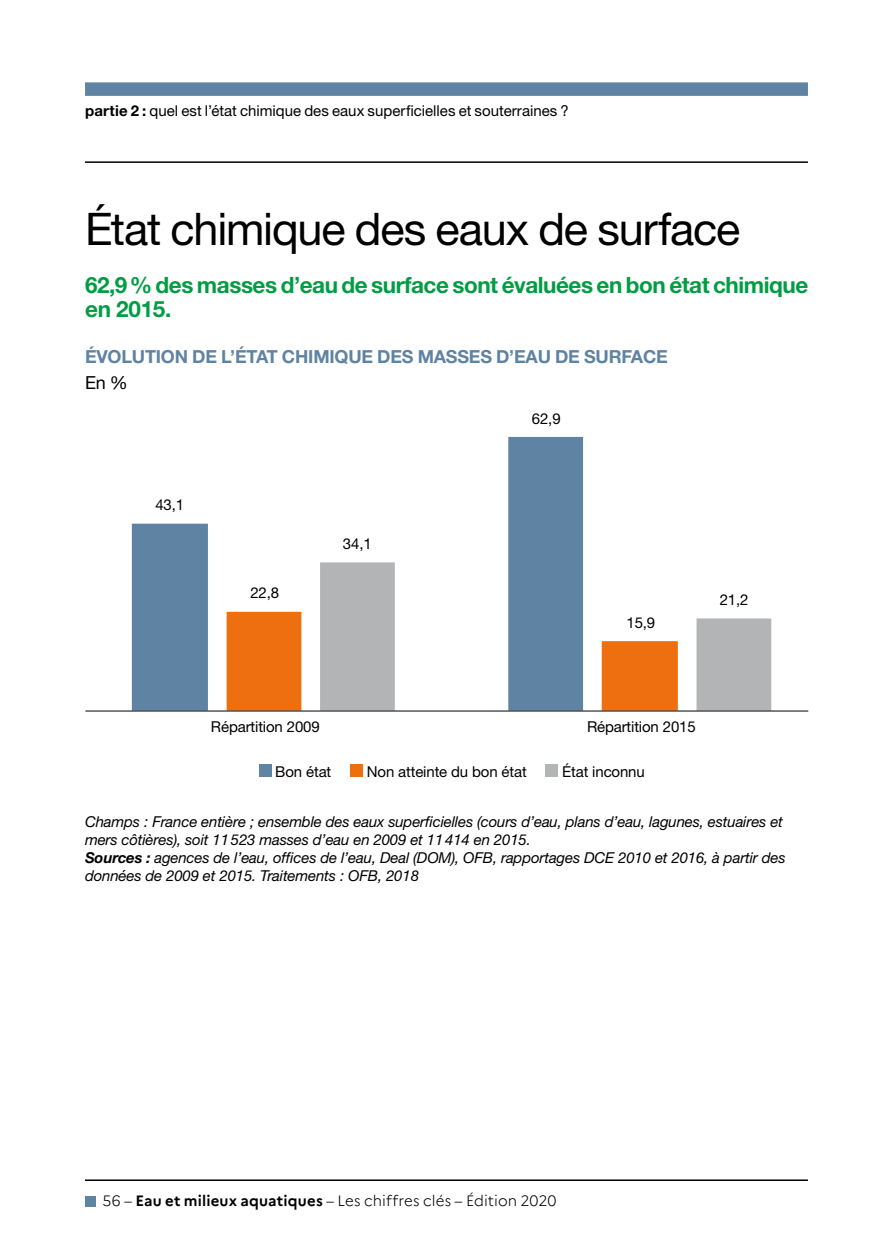
<style>
.page{position:relative;width:893px;height:1259px;background:#fff}
.page>*{position:absolute;margin:0;border:0;box-sizing:border-box;transform-origin:0 0}
.t1{font:45px "Helvetica Neue LT Std";letter-spacing:-.025em;color:#000}
.t2{font:700 22.5px/24px "Helvetica Neue LT Std";letter-spacing:-.02em;color:#009d43}
.t3{font:700 18px "Helvetica Neue LT Std";letter-spacing:-.01em;color:#5f83a2}
.t4{font:18px "Helvetica Neue LT Std";color:#000}
.t5{font:italic 15px/18px "Helvetica Neue LT Std";letter-spacing:-.01em;color:#000}
.t6{font:15px "Helvetica Neue LT Std";letter-spacing:-.01em;color:#000}
.t7{font:300 15px "Marianne";letter-spacing:.005em;color:#000}
.s1{font-weight:700}
</style>
<div class="page">
<div style="left:85px;top:82px;width:723px;height:14px;background:#5f83a2"></div>
<hr style="left:85px;top:161px;width:723px;height:2px;background:#000">
<hr style="left:85px;top:1179px;width:723px;height:2px;background:#000">
<div style="left:85px;top:1195px;width:11px;height:11px;background:#5f83a2"></div>
<div style="left:259px;top:764px;width:12px;height:13px;background:#5f83a2"></div>
<div style="left:350px;top:764px;width:13px;height:13px;background:#ed6f0f"></div>
<div style="left:546px;top:764px;width:12px;height:13px;background:#b3b4b5"></div>
<svg style="left:132px;top:437px;width:451px;height:273px"></svg>
<svg style="left:227px;top:612px;width:93px;height:98px"></svg>
<svg style="left:320px;top:562px;width:451px;height:148px"></svg>
<hr style="left:85px;top:710px;width:723px;height:1px;background:#000">
<p class="t6" style="left:85px;top:102px;width:485px"><span class="s1">partie 2 :</span> quel est l’état chimique des eaux superficielles et souterraines ?</p>
<h1 class="t1" style="left:85px;top:202px;width:657px">État chimique des eaux de surface</h1>
<h2 class="t2" style="left:85px;top:272px;width:725px">62,9% des masses d’eau de surface sont évaluées en bon état chimique en 2015.</h2>
<p class="t3" style="left:85px;top:346px;width:584px">ÉVOLUTION DE L’ÉTAT CHIMIQUE DES MASSES D’EAU DE SURFACE</p>
<p class="t4" style="left:85px;top:371px;width:44px">En %</p>
<p class="t6" style="left:155px;top:496px;width:30px">43,1</p>
<p class="t6" style="left:250px;top:583px;width:30px">22,8</p>
<p class="t6" style="left:343px;top:535px;width:30px">34,1</p>
<p class="t6" style="left:532px;top:409px;width:30px">62,9</p>
<p class="t6" style="left:626px;top:613px;width:30px">15,9</p>
<p class="t6" style="left:720px;top:590px;width:30px">21,2</p>
<p class="t6" style="left:211px;top:718px;width:110px">Répartition 2009</p>
<p class="t6" style="left:587px;top:718px;width:110px">Répartition 2015</p>
<p class="t6" style="left:275px;top:763px;width:57px">Bon état</p>
<p class="t6" style="left:367px;top:763px;width:161px">Non atteinte du bon état</p>
<p class="t6" style="left:562px;top:763px;width:84px">État inconnu</p>
<p class="t5" style="left:85px;top:812px;width:702px">Champs : France entière ; ensemble des eaux superficielles (cours d’eau, plans d’eau, lagunes, estuaires et mers côtières), soit 11523 masses d’eau en 2009 et 11414 en 2015.<br><span class="s1">Sources :</span> agences de l’eau, offices de l’eau, Deal (DOM), OFB, rapportages DCE 2010 et 2016, à partir des données de 2009 et 2015. Traitements : OFB, 2018</p>
<p class="t7" style="left:103px;top:1192px;width:456px">56 – <span class="s1">Eau et milieux aquatiques</span> – Les chiffres clés – Édition 2020</p>
</div>
